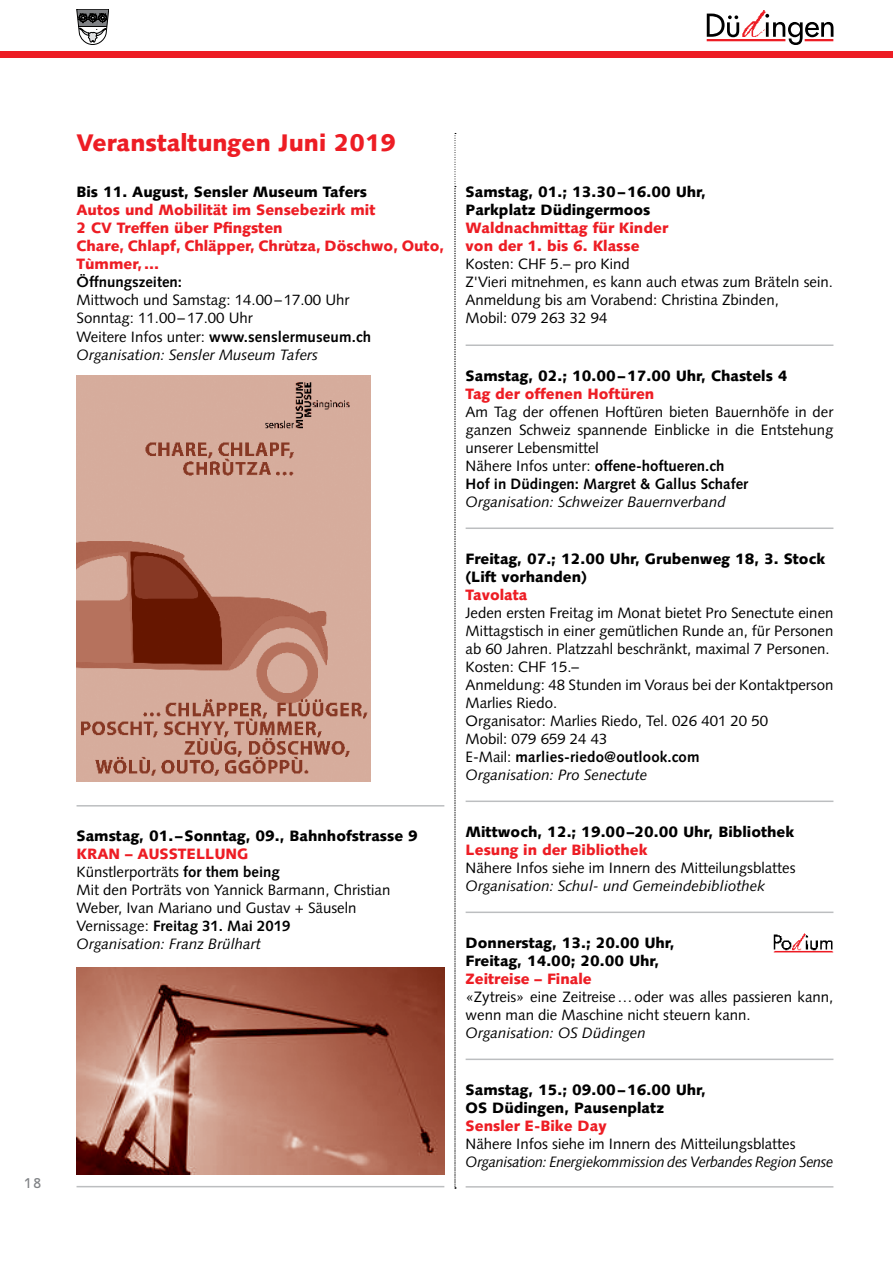
<style>
.page{position:relative;width:893px;height:1263px;background:#fff}
.page>*{position:absolute;margin:0;border:0;box-sizing:border-box;transform-origin:0 0}
.t1{font:900 24px "Syntax";color:#ed1d24}
.t2{font:15px/18px "Syntax";color:#000}
.t3{font:900 15px/18px "Syntax";color:#000}
.t4{font:900 15px/18px "Syntax";color:#ed1d24}
.t5{font:italic 15px "Syntax";color:#000}
.t6{font:italic 15px "Syntax";letter-spacing:-.02em;color:#000;scale:.96 1}
.t7{font:700 15px "Syntax";color:#000}
.t8{font:13.5px "OCRB";color:#808285}
.s1{font-weight:700}
.s2{font-style:italic}
.s3{font-weight:900;color:#ed1d24}
</style>
<div class="page">
<div style="left:0;top:51px;width:893px;height:7px;background:#ed1d24"></div>
<svg style="left:77px;top:9px;width:32px;height:36px"></svg>
<svg style="left:707px;top:14px;width:32px;height:23px"></svg>
<svg style="left:765px;top:14px;width:68px;height:31px"></svg>
<img style="left:742px;top:10px;width:24px;height:27px">
<hr style="left:707px;top:39px;width:78px;height:2px;background:#ed1d24">
<hr style="left:77px;top:805px;width:367px;height:1px;background:#bcbec0">
<img style="left:77px;top:375px;width:293px;height:406px">
<img style="left:77px;top:967px;width:367px;height:207px">
<svg style="left:455px;top:133px;width:1px;height:1056px"></svg>
<hr style="left:466px;top:344px;width:367px;height:2px;background:#bcbec0">
<hr style="left:466px;top:527px;width:367px;height:2px;background:#bcbec0">
<hr style="left:466px;top:800px;width:367px;height:2px;background:#bcbec0">
<hr style="left:466px;top:911px;width:367px;height:2px;background:#bcbec0">
<hr style="left:466px;top:1058px;width:367px;height:2px;background:#bcbec0">
<hr style="left:466px;top:1186px;width:367px;height:1px;background:#bcbec0">
<img style="left:773px;top:933px;width:60px;height:20px">
<hr style="left:77px;top:1186px;width:367px;height:1px;background:#bcbec0">
<p class="t8" style="left:23px;top:1176px;width:20px">18</p>
<h1 class="t1" style="left:77px;top:129px;width:321px">Veranstaltungen Juni 2019</h1>
<p class="t3" style="left:77px;top:183px;width:292px">Bis 11. August, Sensler Museum Tafers</p>
<p class="t4" style="left:77px;top:201px;width:369px">Autos und Mobilität im Sensebezirk mit<br>2 CV Treffen über Pfingsten<br>Chare, Chlapf, Chläpper, Chrùtza, Döschwo, Outo,<br>Tùmmer,…</p>
<p class="t7" style="left:77px;top:274px;width:107px">Öffnungszeiten:</p>
<p class="t2" style="left:77px;top:291px;width:296px">Mittwoch und Samstag: 14.00–17.00 Uhr Sonntag: 11.00–17.00 Uhr<br>Weitere Infos unter: <span class="s1">www.senslermuseum.ch </span><span class="s2">Organisation: Sensler Museum Tafers</span></p>
<p class="t3" style="left:77px;top:827px;width:343px">Samstag, 01. –Sonntag, 09., Bahnhofstrasse 9</p>
<p class="t2" style="left:77px;top:845px;width:315px"><span class="s3">KRAN – AUSSTELLUNG<br></span>Künstlerporträts <span class="s1">for them being<br></span>Mit den Porträts von Yannick Barmann, Christian Weber, Ivan Mariano und Gustav + Säuseln Vernissage: <span class="s1">Freitag 31. Mai 2019<br></span><span class="s2">Organisation: Franz Brülhart</span></p>
<p class="t3" style="left:466px;top:183px;width:242px">Samstag, 01.; 13.30–16.00 Uhr,<br>Parkplatz Düdingermoos</p>
<p class="t4" style="left:466px;top:219px;width:204px">Waldnachmittag für Kinder von der 1. bis 6. Klasse</p>
<p class="t2" style="left:466px;top:255px;width:369px">Kosten: CHF 5.– pro Kind<br>Z'Vieri mitnehmen, es kann auch etwas zum Bräteln sein.<br>Anmeldung bis am Vorabend: Christina Zbinden,<br>Mobil: 079 263 32 94</p>
<p class="t3" style="left:466px;top:366px;width:323px">Samstag, 02.; 10.00–17.00 Uhr, Chastels 4</p>
<p class="t4" style="left:466px;top:384px;width:190px">Tag der offenen Hoftüren</p>
<p class="t2" style="left:466px;top:402px;width:369px">Am Tag der offenen Hoftüren bieten Bauernhöfe in der ganzen Schweiz spannende Einblicke in die Entstehung unserer Lebensmittel<br>Nähere Infos unter: <span class="s1">offene-hoftueren.ch<br>Hof in Düdingen: Margret &amp; Gallus Schafer</span></p>
<p class="t5" style="left:466px;top:492px;width:262px">Organisation: Schweizer Bauernverband</p>
<p class="t3" style="left:466px;top:549px;width:361px">Freitag, 07.; 12.00 Uhr, Grubenweg 18, 3. Stock (Lift vorhanden)</p>
<p class="t4" style="left:466px;top:585px;width:63px">Tavolata</p>
<p class="t2" style="left:466px;top:603px;width:369px">Jeden ersten Freitag im Monat bietet Pro Senectute einen Mittagstisch in einer gemütlichen Runde an, für Personen ab 60 Jahren. Platzzahl beschränkt, maximal 7 Personen.<br>Kosten: CHF 15.–<br>Anmeldung: 48 Stunden im Voraus bei der Kontaktperson Marlies Riedo.<br>Organisator: Marlies Riedo, Tel. 026 401 20 50<br>Mobil: 079 659 24 43<br>E-Mail: <span class="s1">marlies-riedo@outlook.com<br></span><span class="s2">Organisation: Pro Senectute</span></p>
<p class="t3" style="left:466px;top:822px;width:330px">Mittwoch, 12.; 19.00–20.00 Uhr, Bibliothek</p>
<p class="t4" style="left:466px;top:840px;width:184px">Lesung in der Bibliothek</p>
<p class="t2" style="left:466px;top:858px;width:331px">Nähere Infos siehe im Innern des Mitteilungsblattes</p>
<p class="t5" style="left:466px;top:876px;width:301px">Organisation: Schul- und Gemeindebibliothek</p>
<p class="t3" style="left:466px;top:933px;width:211px">Donnerstag, 13.; 20.00 Uhr,<br>Freitag, 14.00; 20.00 Uhr,</p>
<p class="t4" style="left:466px;top:969px;width:128px">Zeitreise – Finale</p>
<p class="t2" style="left:466px;top:987px;width:369px">«Zytreis» eine Zeitreise…oder was alles passieren kann, wenn man die Maschine nicht steuern kann.</p>
<p class="t5" style="left:466px;top:1023px;width:182px">Organisation: OS Düdingen</p>
<p class="t3" style="left:466px;top:1080px;width:242px">Samstag, 15.; 09.00–16.00 Uhr,<br>OS Düdingen, Pausenplatz</p>
<p class="t4" style="left:466px;top:1116px;width:143px">Sensler E-Bike Day</p>
<p class="t2" style="left:466px;top:1134px;width:331px">Nähere Infos siehe im Innern des Mitteilungsblattes</p>
<p class="t6" style="left:466px;top:1152px;width:385px">Organisation: Energiekommission des Verbandes Region Sense</p>
</div>
